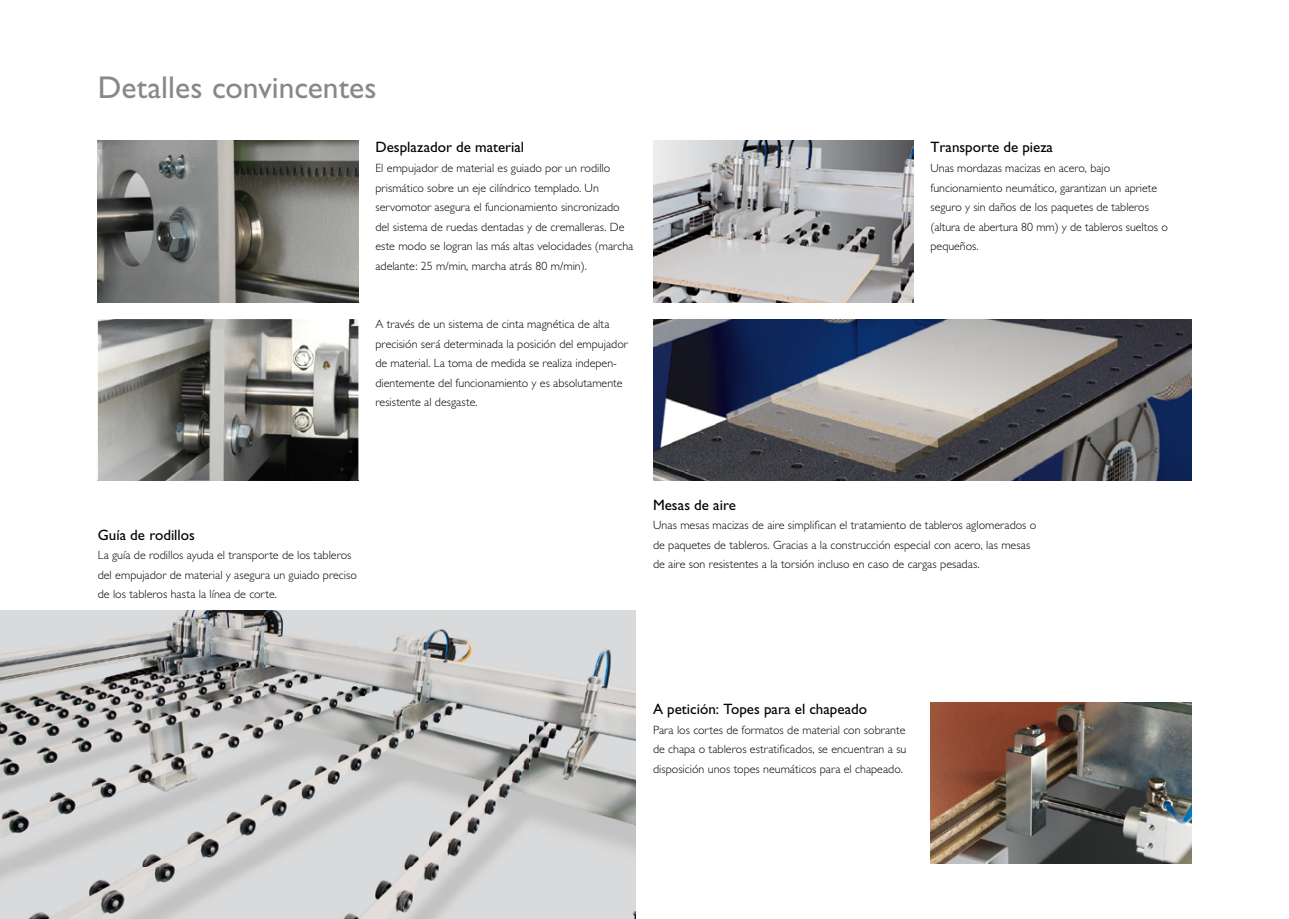
<style>
.page{position:relative;width:1289px;height:919px;background:#fff}
.page>*{position:absolute;margin:0;border:0;box-sizing:border-box;transform-origin:0 0}
.t1{font:31.5px "Gill Sans OT";color:#87888a}
.t2{font:15px "Gill Sans OT";color:#000}
.t3{font:300 12px/19.5px "Gill Sans OT";color:#000}
</style>
<div class="page">
<img style="left:653px;top:140px;width:260px;height:162px">
<img style="left:98px;top:140px;width:260px;height:162px">
<img style="left:98px;top:480px;width:260px;height:1px">
<img style="left:98px;top:319px;width:260px;height:161px">
<img style="left:930px;top:702px;width:261px;height:161px">
<img style="left:0;top:610px;width:636px;height:308px">
<img style="left:653px;top:319px;width:538px;height:161px">
<h1 class="t1" style="left:98px;top:65px;width:280px">Detalles convincentes</h1>
<p class="t2" style="left:375px;top:137px;width:150px">Desplazador de material</p>
<p class="t3" style="left:375px;top:157px;width:259px">El empujador de material es guiado por un rodillo prismático sobre un eje cilíndrico templado. Un servomotor asegura el funcionamiento sincronizado del sistema de ruedas dentadas y de cremalleras. De este modo se logran las más altas velocidades (marcha adelante: 25 m/min, marcha atrás 80 m/min).</p>
<p class="t3" style="left:375px;top:313px;width:254px">A través de un sistema de cinta magnética de alta precisión será determinada la posición del empujador de material. La toma de medida se realiza indepen&shy;dientemente del funcionamiento y es absolutamente resistente al desgaste.</p>
<p class="t2" style="left:930px;top:137px;width:124px">Transporte de pieza</p>
<p class="t3" style="left:930px;top:157px;width:239px">Unas mordazas macizas en acero, bajo funcionamiento neumático, garantizan un apriete seguro y sin daños de los paquetes de tableros (altura de abertura 80 mm) y de tableros sueltos o pequeños.</p>
<p class="t2" style="left:98px;top:524px;width:99px">Guía de rodillos</p>
<p class="t3" style="left:98px;top:545px;width:261px">La guía de rodillos ayuda el transporte de los tableros del empujador de material y asegura un guiado preciso de los tableros hasta la línea de corte.</p>
<p class="t2" style="left:653px;top:494px;width:84px">Mesas de aire</p>
<p class="t3" style="left:653px;top:515px;width:385px">Unas mesas macizas de aire simplifican el tratamiento de tableros aglomerados o de paquetes de tableros. Gracias a la construcción especial con acero, las mesas de aire son resistentes a la torsión incluso en caso de cargas pesadas.</p>
<p class="t2" style="left:653px;top:698px;width:215px">A petición : Topes para el chapeado</p>
<p class="t3" style="left:653px;top:719px;width:255px;text-align:justify">Para los cortes de formatos de material con sobrante de chapa o tableros estratificados, se encuentran a su disposición unos topes neumáticos para el chapeado.</p>
</div>
